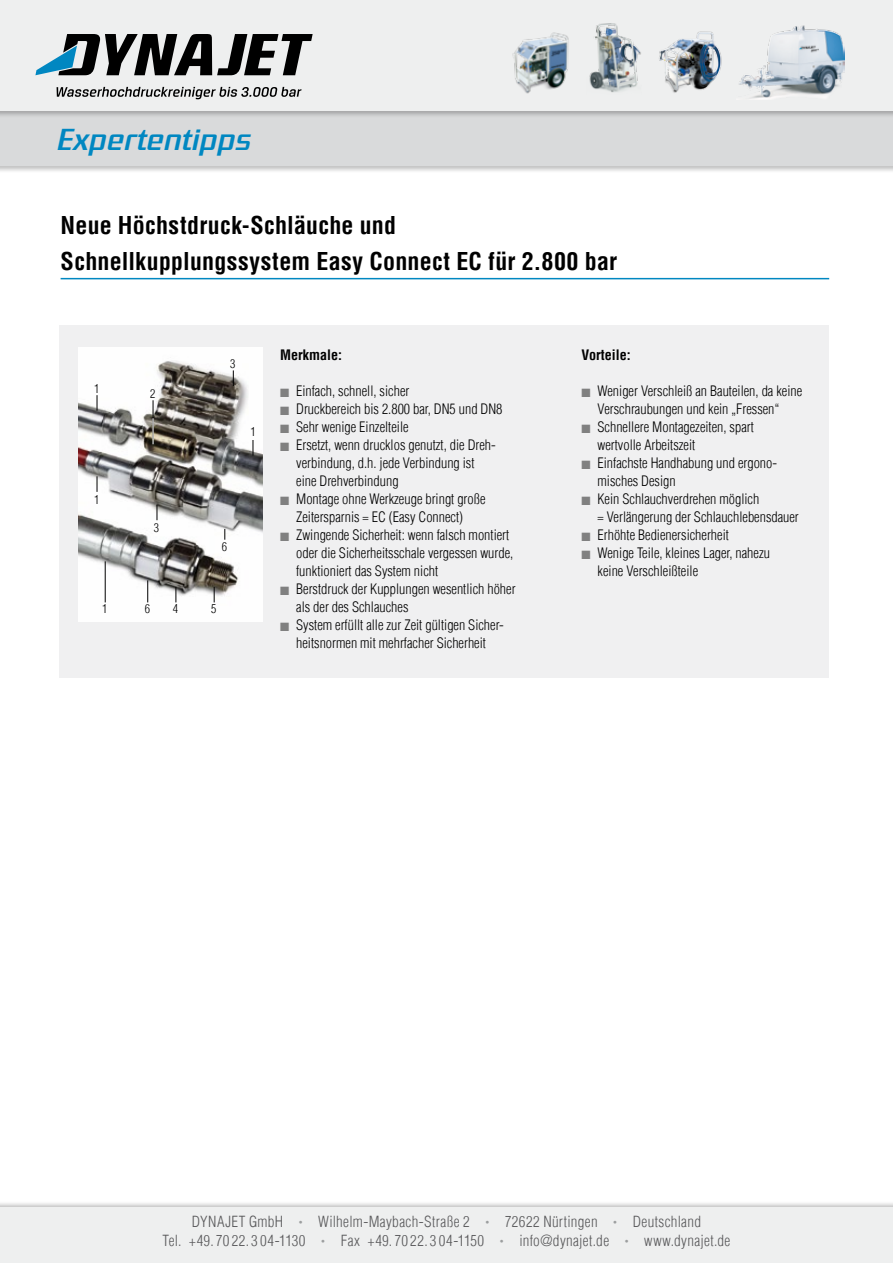
<style>
.page{position:relative;width:893px;height:1263px;background:#fff}
.page>*{position:absolute;margin:0;border:0;box-sizing:border-box;transform-origin:0 0}
.t1{font:italic 30px "District TF";color:#0087c1}
.t2{font:700 condensed 24px/36px "Helvetica Com";letter-spacing:.01em;color:#000}
.t3{font:300 condensed 15px/19px "Helvetica Com";letter-spacing:.025em;color:#58585a;text-align:center}
.t4{font:300 condensed 14.1px/18px "Helvetica Com";color:#000}
.t5{font:700 condensed 14.1px "Helvetica Com";color:#000}
.t6{font:300 condensed 12px "Helvetica Com";color:#000}
.s1{font-size:7.5px;color:#9c9e9f}
</style>
<div class="page">
<div style="left:0;top:1201px;width:893px;height:62px;background:#000;opacity:.25"></div>
<div style="left:0;top:1207px;width:893px;height:56px;background:#eeefef"></div>
<div style="left:0;top:97px;width:893px;height:76px;background:#000;opacity:.25"></div>
<div style="left:0;top:98px;width:893px;height:68px;background:#d9dadb"></div>
<div style="left:0;top:0;width:893px;height:118px;background:#000;opacity:.25"></div>
<div style="left:0;top:0;width:893px;height:111px;background:#eeefef"></div>
<img style="left:512px;top:32px;width:57px;height:61px">
<img style="left:744px;top:25px;width:100px;height:75px">
<img style="left:589px;top:23px;width:49px;height:70px">
<img style="left:638px;top:31px;width:106px;height:62px">
<svg style="left:35px;top:34px;width:278px;height:41px"></svg>
<svg style="left:57px;top:87px;width:245px;height:12px"></svg>
<div style="left:60px;top:325px;width:769px;height:353px;background:#f0f0f1"></div>
<img style="left:78px;top:348px;width:184px;height:274px">
<svg style="left:97px;top:395px;width:1px;height:16px"></svg>
<svg style="left:97px;top:476px;width:1px;height:16px"></svg>
<hr style="left:153px;top:400px;width:1px;height:39px;background:#000">
<svg style="left:153px;top:418px;width:1px;height:26px"></svg>
<svg style="left:233px;top:370px;width:1px;height:16px"></svg>
<svg style="left:176px;top:587px;width:1px;height:15px"></svg>
<svg style="left:157px;top:505px;width:1px;height:15px"></svg>
<hr style="left:105px;top:561px;width:1px;height:41px;background:#000">
<svg style="left:147px;top:580px;width:1px;height:22px"></svg>
<svg style="left:214px;top:587px;width:1px;height:15px"></svg>
<svg style="left:253px;top:440px;width:1px;height:15px"></svg>
<hr style="left:61px;top:278px;width:768px;height:1px;background:#0087c1">
<h1 class="t1" style="left:57px;top:122px;width:195px">Expertentipps</h1>
<h2 class="t2" style="left:61px;top:207px;width:558px">Neue Höchstdruck-Schläuche und<br>Schnellkupplungssystem Easy Connect EC für 2.800 bar</h2>
<p class="t6" style="left:94px;top:381px;width:7px">1</p>
<p class="t6" style="left:94px;top:492px;width:7px">1</p>
<p class="t6" style="left:102px;top:601px;width:7px">1</p>
<p class="t6" style="left:150px;top:386px;width:7px">2</p>
<p class="t6" style="left:230px;top:356px;width:7px">3</p>
<p class="t6" style="left:250px;top:424px;width:7px">1</p>
<p class="t6" style="left:154px;top:520px;width:7px">3</p>
<p class="t6" style="left:222px;top:539px;width:7px">6</p>
<p class="t6" style="left:145px;top:601px;width:7px">6</p>
<p class="t6" style="left:211px;top:601px;width:7px">5</p>
<p class="t6" style="left:173px;top:601px;width:7px">4</p>
<p class="t5" style="left:280px;top:345px;width:63px">Merkmale:</p>
<p class="t4" style="left:296px;top:382px;width:221px">Einfach, schnell, sicher<br>Druckbereich bis 2.800 bar, DN5 und DN8<br>Sehr wenige Einzelteile<br>Ersetzt, wenn drucklos genutzt, die Dreh&shy;verbindung, d.h. jede Verbindung ist<br>eine Drehverbindung<br>Montage ohne Werkzeuge bringt große Zeitersparnis = EC (Easy Connect)<br>Zwingende Sicherheit: wenn falsch montiert oder die Sicherheitsschale vergessen wurde, funktioniert das System nicht<br>Berstdruck der Kupplungen wesentlich höher als der des Schlauches<br>System erfüllt alle zur Zeit gültigen Sicher&shy;heitsnormen mit mehrfacher Sicherheit</p>
<p class="t5" style="left:582px;top:345px;width:51px">Vorteile:</p>
<p class="t4" style="left:598px;top:382px;width:206px">Weniger Verschleiß an Bauteilen, da keine<br>Verschraubungen und kein „Fressen“<br>Schnellere Montagezeiten, spart<br>wertvolle Arbeitszeit<br>Einfachste Handhabung und ergono&shy;misches Design<br>Kein Schlauchverdrehen möglich<br>= Verlängerung der Schlauchlebensdauer<br>Erhöhte Bedienersicherheit<br>Wenige Teile, kleines Lager, nahezu<br>keine Verschleißteile</p>
<p class="t3" style="left:163px;top:1212px;width:569px">DYNAJET GmbH <span class="s1">•</span> Wilhelm-Maybach-Straße 2 <span class="s1">•</span> 72622 Nürtingen <span class="s1">•</span> Deutschland<br>Tel. +49. 70 22. 3 04-1130 <span class="s1">•</span> Fax +49. 70 22. 3 04-1150 <span class="s1">•</span> info@dynajet.de <span class="s1">•</span> www.dynajet.de</p>
</div>
